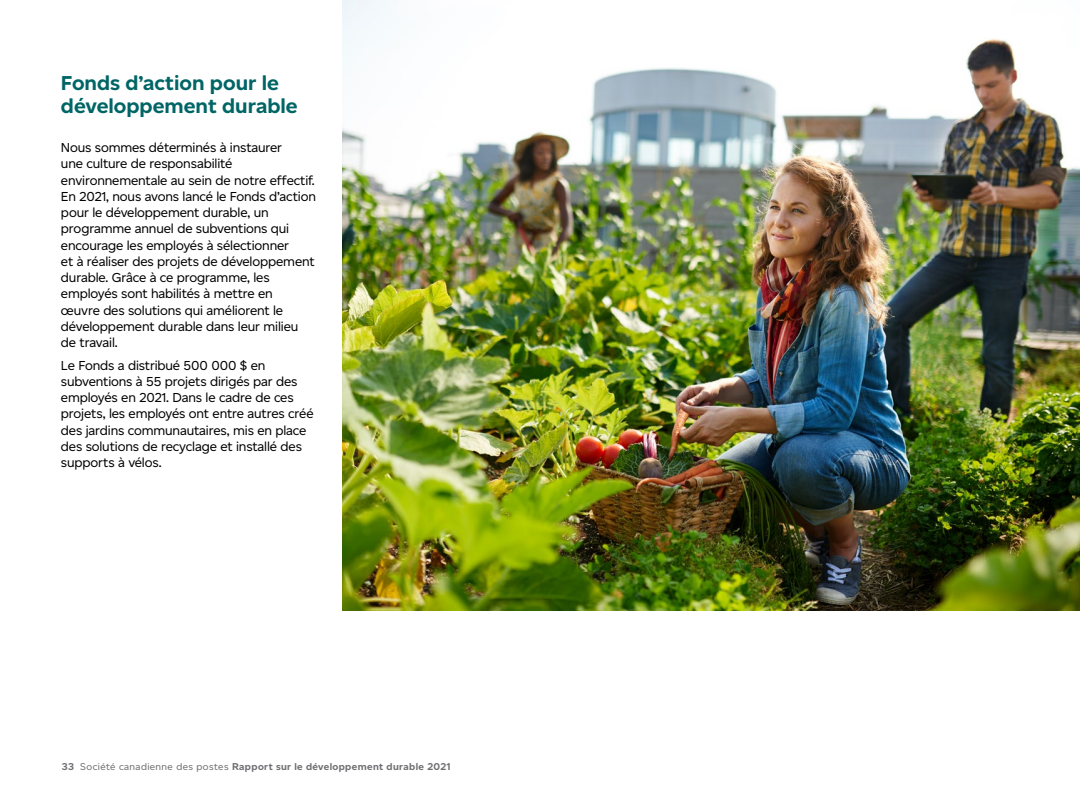
<style>
.page{position:relative;width:1080px;height:810px;background:#fff}
.page>*{position:absolute;margin:0;border:0;box-sizing:border-box;transform-origin:0 0}
.Head_2{font:700 21.25px/23.8px "Canadiana Text";color:#006565}
.Body_Text{font:13.75px/16.2px "Canadiana Text";letter-spacing:-.01em;color:#000}
.t1{font:700 10px "Canadiana Display";letter-spacing:.04em;color:#6d6e71}
.s1{font-weight:400}
</style>
<div class="page">
<img style="left:343px;top:0;width:737px;height:610px">
<h2 class="Head_2" style="left:61px;top:71px;width:238px">Fonds d’action pour le développement durable</h2>
<p class="Body_Text" style="left:61px;top:139px;width:256px">Nous sommes déterminés à instaurer<br>une culture de responsabilité environnementale au sein de notre effectif.<br>En 2021, nous avons lancé le Fonds d’action pour le développement durable, un programme annuel de subventions qui encourage les employés à sélectionner<br>et à réaliser des projets de développement durable. Grâce à ce programme, les employés sont habilités à mettre en<br>œuvre des solutions qui améliorent le développement durable dans leur milieu de travail.</p>
<p class="Body_Text" style="left:61px;top:357px;width:254px">Le Fonds a distribué 500 000 $ en subventions à 55 projets dirigés par des employés en 2021. Dans le cadre de ces projets, les employés ont entre autres créé des jardins communautaires, mis en place des solutions de recyclage et installé des supports à vélos.</p>
<p class="t1" style="left:62px;top:761px;width:390px">33 <span class="s1">Société canadienne des postes</span> Rapport sur le développement durable 2021</p>
</div>
